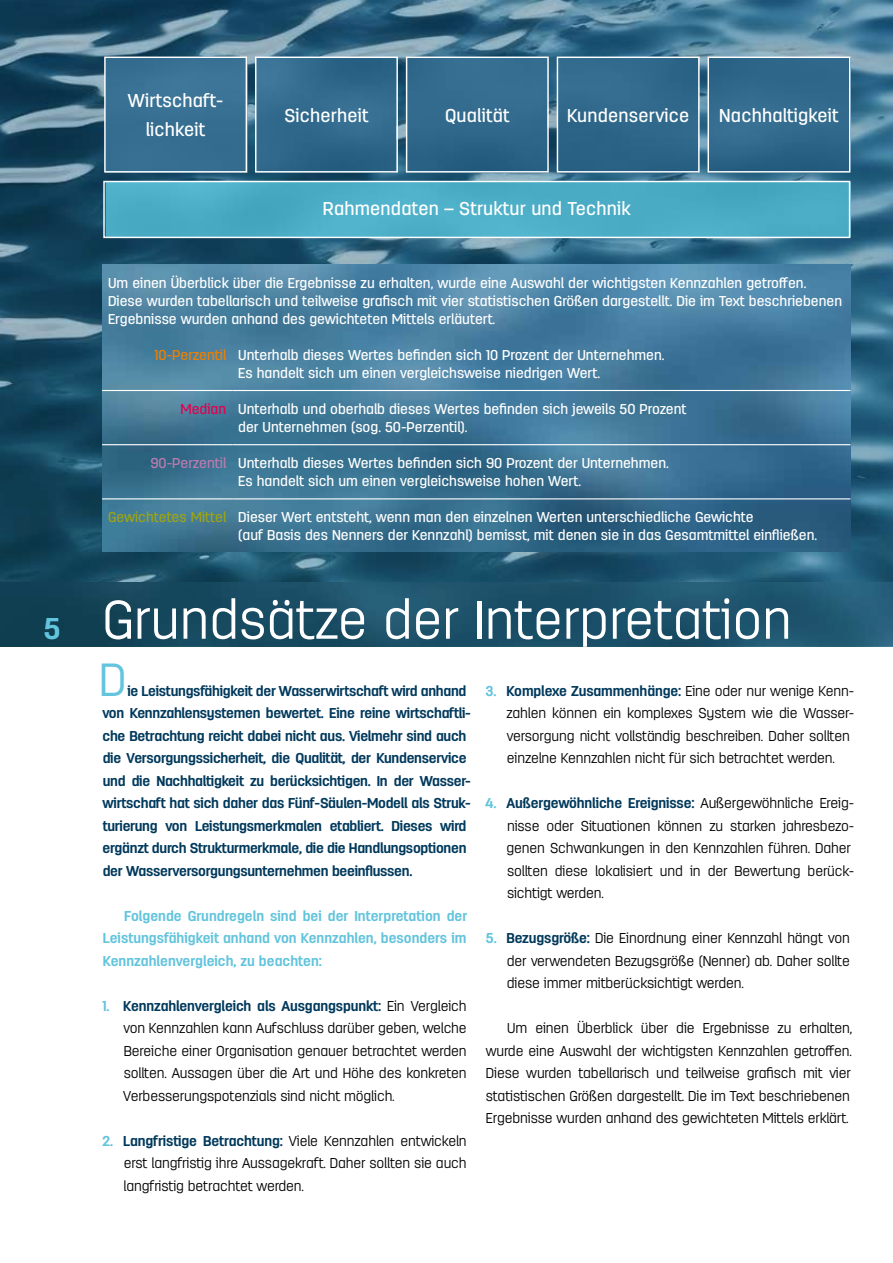
<style>
.page{position:relative;width:893px;height:1263px;background:#fff}
.page>*{position:absolute;margin:0;border:0;box-sizing:border-box;transform-origin:0 0}
.t1{font:300 54px "Antartida";color:#fff}
.t2{font:300 46.35px "Antartida";color:#62c4dd}
.t3{font:500 18.6px/29.2px "Antartida";letter-spacing:.01em;color:#fff;text-align:center}
.t4{font:300 14.25px/22.5px "Antartida";letter-spacing:-.01em;color:#000;text-align:justify}
.t5{font:500 14.25px/18px "Antartida";color:#fff}
.t6{font:700 14.25px/22.5px "Antartida";letter-spacing:-.02em;color:#00395c}
.t7{font:700 14.25px/22.5px "Antartida";color:#62c4dd;text-align:justify}
.s1{color:#ee7f00}
.s2{color:#e3004f}
.s3{color:#ba7caf}
.s4{color:#9da413}
.s5{font-weight:700;font-size:30px;color:#62c4dd}
.s6{font-weight:700;color:#62c4dd}
.s7{font-weight:700;color:#00395c}
</style>
<div class="page">
<img style="left:0;top:0;width:893px;height:583px">
<img style="left:102px;top:264px;width:748px;height:288px">
<img style="left:0;top:583px;width:893px;height:63px">
<div style="left:104px;top:181px;width:745px;height:56px;background:#4aacc5"></div>
<div style="left:103px;top:181px;width:747px;height:57px;border:1px solid #fff"></div>
<div style="left:105px;top:57px;width:141px;height:115px;background:#366f92"></div>
<div style="left:104px;top:57px;width:143px;height:116px;border:1px solid #fff"></div>
<div style="left:256px;top:57px;width:141px;height:115px;background:#30698c"></div>
<div style="left:255px;top:57px;width:143px;height:116px;border:1px solid #fff"></div>
<div style="left:407px;top:57px;width:141px;height:115px;background:linear-gradient(to right,#2e678a,#30698c)"></div>
<div style="left:406px;top:57px;width:143px;height:116px;border:1px solid #fff"></div>
<div style="left:557px;top:57px;width:142px;height:115px;background:#2e678a"></div>
<div style="left:557px;top:57px;width:143px;height:116px;border:1px solid #fff"></div>
<div style="left:708px;top:57px;width:142px;height:115px;background:#2f688b"></div>
<div style="left:708px;top:57px;width:142px;height:116px;border:1px solid #fff"></div>
<hr style="left:102px;top:390px;width:130px;height:1px;background:#fff">
<hr style="left:232px;top:390px;width:618px;height:1px;background:#fff">
<hr style="left:102px;top:444px;width:130px;height:1px;background:#fff">
<hr style="left:232px;top:444px;width:618px;height:1px;background:#fff">
<hr style="left:102px;top:498px;width:130px;height:1px;background:#fff">
<hr style="left:232px;top:498px;width:618px;height:1px;background:#fff">
<h3 class="t3" style="left:128px;top:86px;width:97px">Wirtschaft&shy;lichkeit</h3>
<h3 class="t3" style="left:284px;top:101px;width:86px">Sicherheit</h3>
<h3 class="t3" style="left:445px;top:101px;width:66px">Qualität</h3>
<h3 class="t3" style="left:567px;top:101px;width:124px">Kundenservice</h3>
<h3 class="t3" style="left:719px;top:101px;width:121px">Nachhaltigkeit</h3>
<h3 class="t3" style="left:323px;top:194px;width:309px">Rahmendaten – Struktur und Technik</h3>
<p class="t5" style="left:108px;top:274px;width:736px">Um einen Überblick über die Ergebnisse zu erhalten, wurde eine Auswahl der wichtigsten Kennzahlen getroffen.<br>Diese wurden tabellarisch und teilweise grafisch mit vier statistischen Größen dargestellt. Die im Text beschriebenen<br>Ergebnisse wurden anhand des gewichteten Mittels erläutert.</p>
<p class="t5" style="left:238px;top:346px;width:428px;text-indent:-84px"><span class="s1">10-Perzentil</span> Unterhalb dieses Wertes befinden sich 10 Prozent der Unternehmen.<br>Es handelt sich um einen vergleichsweise niedrigen Wert.</p>
<p class="t5" style="left:238px;top:400px;width:450px;text-indent:-58px"><span class="s2">Median</span> Unterhalb und oberhalb dieses Wertes befinden sich jeweils 50 Prozent der Unternehmen (sog. 50-Perzentil).</p>
<p class="t5" style="left:150px;top:454px;width:520px;text-align:center"><span class="s3">90-Perzentil</span> Unterhalb dieses Wertes befinden sich 90 Prozent der Unternehmen.<br>Es handelt sich um einen vergleichsweise hohen Wert.</p>
<p class="t5" style="left:238px;top:508px;width:580px;text-indent:-130px"><span class="s4">Gewichtetes Mittel</span> Dieser Wert entsteht, wenn man den einzelnen Werten unterschiedliche Gewichte<br>(auf Basis des Nenners der Kennzahl) bemisst, mit denen sie in das Gesamtmittel einfließen.</p>
<h1 class="t1" style="left:44px;top:590px;width:749px"><span class="s5">5</span> Grundsätze der Interpretation</h1>
<h2 class="t2" style="left:99px;top:654px;width:29px">D</h2>
<p class="t6" style="left:102px;top:680px;width:370px;text-indent:25px">ie Leistungsfähigkeit der Wasserwirtschaft wird anhand von Kennzahlensystemen bewertet. Eine reine wirtschaftli&shy;che Betrachtung reicht dabei nicht aus. Vielmehr sind auch die Versorgungssicherheit, die Qualität, der Kundenservice und die Nachhaltigkeit zu berücksichtigen. In der Wasser&shy;wirtschaft hat sich daher das Fünf-Säulen-Modell als Struk&shy;turierung von Leistungsmerkmalen etabliert. Dieses wird ergänzt durch Strukturmerkmale, die die Handlungsoptionen der Wasserversorgungsunternehmen beeinflussen.</p>
<p class="t7" style="left:103px;top:905px;width:366px;text-indent:21px">Folgende Grundregeln sind bei der Interpretation der Leistungsfähigkeit anhand von Kennzahlen, besonders im Kennzahlenvergleich, zu beachten:</p>
<p class="t4" style="left:123px;top:995px;width:345px;text-indent:-21px"><span class="s6">1.</span> <span class="s7">Kennzahlenvergleich als Ausgangspunkt:</span> Ein Vergleich von Kennzahlen kann Aufschluss darüber geben, welche Bereiche einer Organisation genauer betrachtet werden sollten. Aussagen über die Art und Höhe des konkreten Verbesserungspotenzials sind nicht möglich.</p>
<p class="t4" style="left:124px;top:1130px;width:345px;text-indent:-22px"><span class="s6">2.</span> <span class="s7">Langfristige Betrachtung:</span> Viele Kennzahlen entwickeln erst langfristig ihre Aussagekraft. Daher sollten sie auch langfristig betrachtet werden.</p>
<p class="t4" style="left:506px;top:680px;width:349px;text-align:left;text-indent:-21px"><span class="s6">3.</span> <span class="s7">Komplexe Zusammenhänge:</span> Eine oder nur wenige Kenn&shy;zahlen können ein komplexes System wie die Wasser&shy;versorgung nicht vollständig beschreiben. Daher sollten einzelne Kennzahlen nicht für sich betrachtet werden.</p>
<p class="t4" style="left:507px;top:792px;width:349px;text-align:left;text-indent:-21px"><span class="s6">4.</span> <span class="s7">Außergewöhnliche Ereignisse:</span> Außergewöhnliche Ereig&shy;nisse oder Situationen können zu starken jahresbezo&shy;genen Schwankungen in den Kennzahlen führen. Daher sollten diese lokalisiert und in der Bewertung berück&shy;sichtigt werden.</p>
<p class="t4" style="left:507px;top:927px;width:344px;text-indent:-21px"><span class="s6">5.</span> <span class="s7">Bezugsgröße:</span> Die Einordnung einer Kennzahl hängt von der verwendeten Bezugsgröße (Nenner) ab. Daher sollte diese immer mitberücksichtigt werden.</p>
<p class="t4" style="left:486px;top:1017px;width:368px;text-align:left;text-indent:21px">Um einen Überblick über die Ergebnisse zu erhalten, wurde eine Auswahl der wichtigsten Kennzahlen getroffen.<br>Diese wurden tabellarisch und teilweise grafisch mit vier statistischen Größen dargestellt. Die im Text beschriebenen Ergebnisse wurden anhand des gewichteten Mittels erklärt.</p>
</div>
